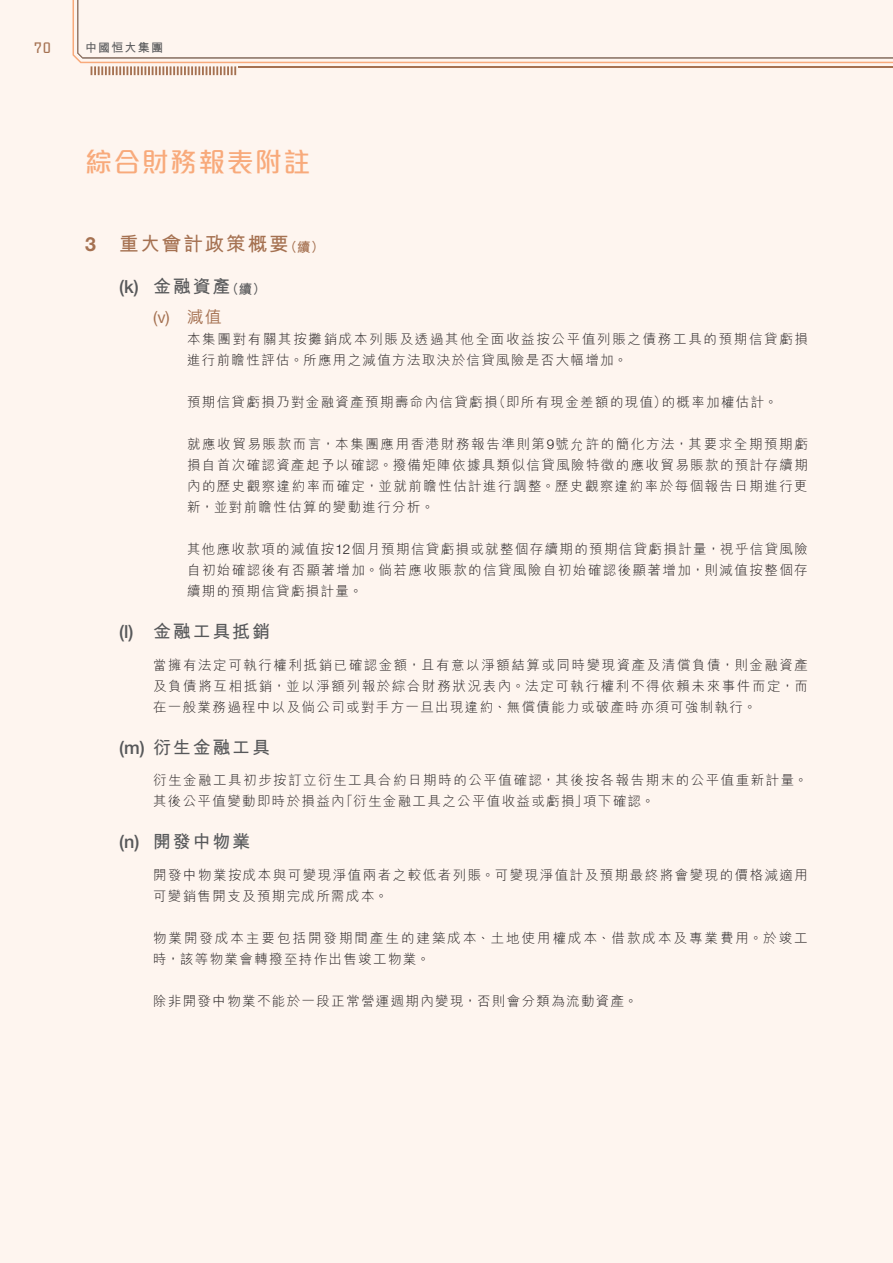
<style>
.page{position:relative;width:893px;height:1263px;background:#fef5ef}
.page>*{position:absolute;margin:0;border:0;box-sizing:border-box;transform-origin:0 0}
.t1{font:500 27px "M Elle HK";letter-spacing:.05em;color:#f8aa7b}
.t2{font:700 19.5px "M Hei HK";letter-spacing:.1em;color:#a57151}
.t3{font:700 18px "M Hei HK";letter-spacing:.1em;color:#57585a}
.t4{font:16.5px "Helvetica Neue LT Std";color:#a57151}
.t5{font:15px "Briem Akademi Std";color:#a57151}
.t6{font:300 13.5px/21px "M Hei HK";letter-spacing:.105em;color:#231f20;text-align:justify}
.t7{font:300 13.5px/21px "M Hei HK";letter-spacing:.125em;color:#231f20}
.t8{font:300 13.5px/21px "M Hei HK";letter-spacing:.15em;color:#231f20}
.t9{font:700 12px "M Hei HK";letter-spacing:.1em;color:#57585a}
.s1{font-family:"Helvetica Neue LT Std"}
.s2{font-size:13.5px}
.s3{font-family:"Helvetica Neue LT Std";font-weight:500}
.s4{font-family:"M Hei HK";font-weight:500}
</style>
<div class="page">
<svg style="left:73px;top:0;width:820px;height:63px"></svg>
<svg style="left:91px;top:66px;width:145px;height:9px"></svg>
<hr style="left:239px;top:66px;width:654px;height:2px;background:#a57151">
<p class="t5" style="left:34px;top:39px;width:19px">70</p>
<p class="t9" style="left:85px;top:39px;width:79px">中國恒大集團</p>
<h1 class="t1" style="left:85px;top:148px;width:227px">綜合財務報表附註</h1>
<h2 class="t2" style="left:85px;top:230px;width:241px"><span class="s1">3</span> 重大會計政策概要<span class="s2">（續）</span></h2>
<h3 class="t3" style="left:119px;top:274px;width:148px"><span class="s3">(k)</span> 金融資產<span class="s2">（續）</span></h3>
<p class="t4" style="left:153px;top:308px;width:70px">(v) <span class="s4">減值</span></p>
<p class="t7" style="left:187px;top:329px;width:622px">本集團對有關其按攤銷成本列賬及透過其他全面收益按公平值列賬之債務工具的預期信貸虧損進行前瞻性評估。所應用之減值方法取決於信貸風險是否大幅增加。</p>
<p class="t6" style="left:187px;top:392px;width:592px">預期信貸虧損乃對金融資產預期壽命內信貸虧損（即所有現金差額的現值）的概率加權估計。</p>
<p class="t6" style="left:187px;top:434px;width:622px">就應收貿易賬款而言，本集團應用香港財務報告準則第<span class="s1">9</span>號允許的簡化方法，其要求全期預期虧損自首次確認資產起予以確認。撥備矩陣依據具類似信貸風險特徵的應收貿易賬款的預計存續期內的歷史觀察違約率而確定，並就前瞻性估計進行調整。歷史觀察違約率於每個報告日期進行更新，並對前瞻性估算的變動進行分析。</p>
<p class="t6" style="left:187px;top:539px;width:622px">其他應收款項的減值按<span class="s1">12</span>個月預期信貸虧損或就整個存續期的預期信貸虧損計量，視乎信貸風險自初始確認後有否顯著增加。倘若應收賬款的信貸風險自初始確認後顯著增加，則減值按整個存續期的預期信貸虧損計量。</p>
<h3 class="t3" style="left:119px;top:619px;width:153px"><span class="s3">(l)</span> 金融工具抵銷</h3>
<p class="t6" style="left:153px;top:654px;width:656px">當擁有法定可執行權利抵銷已確認金額，且有意以淨額結算或同時變現資產及清償負債，則金融資產及負債將互相抵銷，並以淨額列報於綜合財務狀況表內。法定可執行權利不得依賴未來事件而定，而在一般業務過程中以及倘公司或對手方一旦出現違約、無償債能力或破產時亦須可強制執行。</p>
<h3 class="t3" style="left:119px;top:734px;width:153px"><span class="s3">(m)</span> 衍生金融工具</h3>
<p class="t6" style="left:153px;top:770px;width:656px">衍生金融工具初步按訂立衍生工具合約日期時的公平值確認，其後按各報告期末的公平值重新計量。其後公平值變動即時於損益內「衍生金融工具之公平值收益或虧損」項下確認。</p>
<h3 class="t3" style="left:119px;top:829px;width:133px"><span class="s3">(n)</span> 開發中物業</h3>
<p class="t6" style="left:153px;top:864px;width:657px">開發中物業按成本與可變現淨值兩者之較低者列賬。可變現淨值計及預期最終將會變現的價格減適用可變銷售開支及預期完成所需成本。</p>
<p class="t8" style="left:153px;top:927px;width:656px">物業開發成本主要包括開發期間產生的建築成本、土地使用權成本、借款成本及專業費用。於竣工時，該等物業會轉撥至持作出售竣工物業。</p>
<p class="t6" style="left:153px;top:990px;width:486px">除非開發中物業不能於一段正常營運週期內變現，否則會分類為流動資產。</p>
</div>
